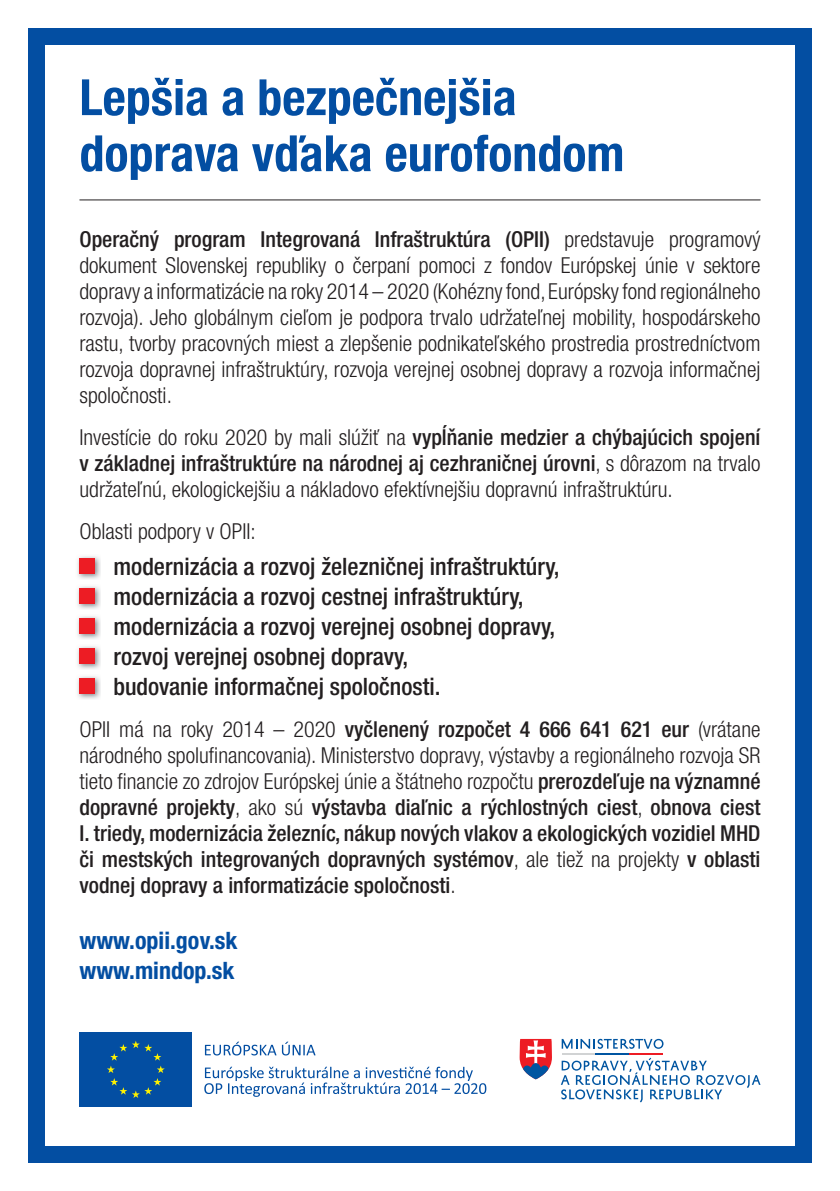
<style>
.page{position:relative;width:840px;height:1191px;background:#fff}
.page>*{position:absolute;margin:0;border:0;box-sizing:border-box;transform-origin:0 0}
.t1{font:700 condensed 50px/56px "Helvetica Neue LT Pro";color:#034ea2}
.t2{font:500 condensed 24px/30px "Helvetica Neue LT Pro";color:#231f20}
.t3{font:700 condensed 24px/30px "Helvetica Neue LT Pro";color:#034ea2}
.t4{font:300 condensed 22px/26px "Helvetica Neue LT Pro";color:#231f20;text-align:justify}
.t5{font:500 condensed 22px/26px "Helvetica Neue LT Pro";color:#231f20;text-align:justify}
.s1{font-weight:500}
.s2{font-weight:300}
</style>
<div class="page">
<div style="left:28px;top:28px;width:783px;height:1134px;background:#034ea2"></div>
<div style="left:45px;top:45px;width:749px;height:1100px;background:#fff"></div>
<img style="left:77px;top:556px;width:24px;height:23px">
<div style="left:79px;top:558px;width:15px;height:15px;background:#ed1c24"></div>
<img style="left:77px;top:586px;width:24px;height:23px">
<div style="left:79px;top:588px;width:15px;height:15px;background:#ed1c24"></div>
<img style="left:77px;top:616px;width:24px;height:23px">
<div style="left:79px;top:618px;width:15px;height:15px;background:#ed1c24"></div>
<img style="left:77px;top:646px;width:24px;height:23px">
<div style="left:79px;top:648px;width:15px;height:15px;background:#ed1c24"></div>
<img style="left:77px;top:676px;width:24px;height:23px">
<div style="left:79px;top:678px;width:15px;height:15px;background:#ed1c24"></div>
<hr style="left:79px;top:200px;width:681px;height:1px;background:#231f20">
<svg style="left:205px;top:1041px;width:71px;height:14px"></svg>
<svg style="left:282px;top:1041px;width:33px;height:14px"></svg>
<svg style="left:204px;top:1066px;width:282px;height:30px"></svg>
<div style="left:79px;top:1032px;width:113px;height:74px;background:#034ea2"></div>
<svg style="left:107px;top:1041px;width:58px;height:57px"></svg>
<svg style="left:561px;top:1038px;width:102px;height:10px"></svg>
<svg style="left:560px;top:1057px;width:200px;height:45px"></svg>
<hr style="left:561px;top:1053px;width:34px;height:1px;background:#d1d3d4">
<hr style="left:595px;top:1053px;width:33px;height:1px;background:#0055a1">
<hr style="left:628px;top:1053px;width:34px;height:1px;background:#ed1c24">
<svg style="left:519px;top:1039px;width:32px;height:40px"></svg>
<h1 class="t1" style="left:79px;top:75px;width:546px">Lepšia a bezpečnejšia doprava vďaka eurofondom</h1>
<p class="t4" style="left:79px;top:229px;width:682px"><span class="s1">Operačný program Integrovaná Infraštruktúra (OPII)</span> predstavuje programový dokument Slovenskej republiky o čerpaní pomoci z fondov Európskej únie v sektore dopravy a informatizácie na roky 2014 – 2020 (Kohézny fond, Európsky fond regionálneho rozvoja). Jeho globálnym cieľom je podpora trvalo udržateľnej mobility, hospodárskeho rastu, tvorby pracovných miest a zlepšenie podnikateľského prostredia prostredníctvom rozvoja dopravnej infraštruktúry, rozvoja verejnej osobnej dopravy a rozvoja informačnej spoločnosti.</p>
<p class="t4" style="left:79px;top:427px;width:682px">Investície do roku 2020 by mali slúžiť na <span class="s1">vypĺňanie medzier a chýbajúcich spojení v základnej infraštruktúre na národnej aj cezhraničnej úrovni</span>, s dôrazom na trvalo udržateľnú, ekologickejšiu a nákladovo efektívnejšiu dopravnú infraštruktúru.</p>
<p class="t4" style="left:79px;top:521px;width:178px">Oblasti podpory v OPII:</p>
<p class="t2" style="left:113px;top:554px;width:447px">modernizácia a rozvoj železničnej infraštruktúry, modernizácia a rozvoj cestnej infraštruktúry, modernizácia a rozvoj verejnej osobnej dopravy, rozvoj verejnej osobnej dopravy,<br>budovanie informačnej spoločnosti.</p>
<p class="t5" style="left:79px;top:719px;width:682px"><span class="s2">OPII má na roky 2014 – 2020</span> vyčlenený rozpočet 4 666 641 621 eur <span class="s2">(vrátane národného spolufinancovania). Ministerstvo dopravy, výstavby a regionálneho rozvoja SR tieto financie zo zdrojov Európskej únie a štátneho rozpočtu</span> prerozdeľuje na významné dopravné projekty<span class="s2">, ako sú</span> výstavba diaľnic a rýchlostných ciest<span class="s2">,</span> obnova ciest I. triedy, modernizácia železníc, nákup nových vlakov a ekologických vozidiel MHD či mestských integrovaných dopravných systémov<span class="s2">, ale tiež na projekty</span> v oblasti vodnej dopravy a informatizácie spoločnosti<span class="s2">.</span></p>
<p class="t3" style="left:79px;top:928px;width:159px">www.opii.gov.sk www.mindop.sk</p>
</div>
